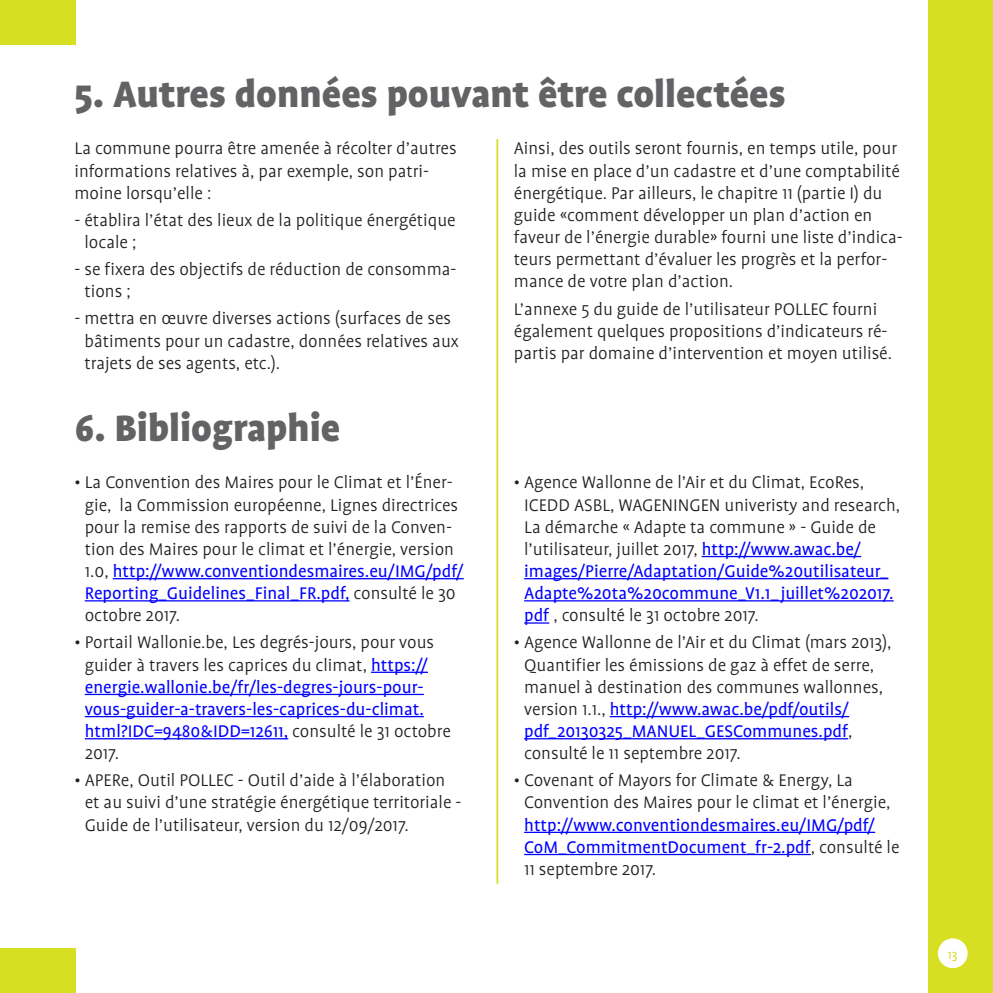
<style>
.page{position:relative;width:993px;height:993px;background:#fff}
.page>*{position:absolute;margin:0;border:0;box-sizing:border-box;transform-origin:0 0}
.t1{font:900 42px "Profile OT";color:#636366}
.t2{font:300 19.25px/22.1px "Profile OT";color:#231f20}
.t3{font:19.25px/22.1px "Profile OT";color:#00f}
.t4{font:14px "Profile OT";color:#d6df21}
.s1{font-weight:400;color:#00f}
.s2{font-weight:300;color:#231f20}
</style>
<div class="page">
<div style="left:928px;top:0;width:64px;height:992px;background:#d6df21"></div>
<div style="left:937px;top:938px;width:30px;height:29px;background:#fff;border-radius:50%"></div>
<div style="left:0;top:947px;width:76px;height:45px;background:#d6df21"></div>
<div style="left:0;top:0;width:76px;height:45px;background:#d6df21"></div>
<hr style="left:113px;top:578px;width:350px;height:1px;background:#00f">
<hr style="left:85px;top:600px;width:264px;height:1px;background:#00f">
<hr style="left:371px;top:671px;width:57px;height:1px;background:#00f">
<hr style="left:85px;top:693px;width:338px;height:1px;background:#00f">
<hr style="left:85px;top:715px;width:338px;height:2px;background:#00f">
<hr style="left:85px;top:737px;width:203px;height:2px;background:#00f">
<hr style="left:701px;top:555px;width:159px;height:2px;background:#00f">
<hr style="left:524px;top:578px;width:364px;height:1px;background:#00f">
<hr style="left:524px;top:600px;width:369px;height:1px;background:#00f">
<svg style="left:524px;top:622px;width:25px;height:1px"></svg>
<hr style="left:609px;top:715px;width:239px;height:2px;background:#00f">
<hr style="left:524px;top:737px;width:323px;height:2px;background:#00f">
<hr style="left:524px;top:831px;width:350px;height:1px;background:#00f">
<hr style="left:524px;top:853px;width:286px;height:1px;background:#00f">
<hr style="left:496px;top:139px;width:2px;height:744px;background:#d6df21">
<h1 class="t1" style="left:74px;top:71px;width:712px">5. Autres données pouvant être collectées</h1>
<p class="t2" style="left:74px;top:138px;width:383px">La commune pourra être amenée à récolter d’autres informations relatives à, par exemple, son patri&shy;moine lorsqu’elle :</p>
<p class="t2" style="left:84px;top:209px;width:372px;text-indent:-10px">- établira l’état des lieux de la politique énergétique locale ;</p>
<p class="t2" style="left:84px;top:258px;width:373px;text-indent:-10px">- se fixera des objectifs de réduction de consomma&shy;tions ;</p>
<p class="t2" style="left:84px;top:307px;width:375px;text-indent:-10px">- mettra en œuvre diverses actions (surfaces de ses bâtiments pour un cadastre, données relatives aux trajets de ses agents, etc.).</p>
<p class="t2" style="left:513px;top:138px;width:390px">Ainsi, des outils seront fournis, en temps utile, pour la mise en place d’un cadastre et d’une comptabilité énergétique. Par ailleurs, le chapitre 11 (partie I) du guide «comment développer un plan d’action en faveur de l’énergie durable» fourni une liste d’indica&shy;teurs permettant d’évaluer les progrès et la perfor&shy;mance de votre plan d’action.</p>
<p class="t2" style="left:513px;top:298px;width:379px">L’annexe 5 du guide de l’utilisateur POLLEC fourni également quelques propositions d’indicateurs ré&shy;partis par domaine d’intervention et moyen utilisé.</p>
<h1 class="t1" style="left:74px;top:405px;width:267px">6. Bibliographie</h1>
<p class="t2" style="left:85px;top:471px;width:380px;text-indent:-10px">• La Convention des Maires pour le Climat et l’Éner&shy;gie, la Commission européenne, Lignes directrices pour la remise des rapports de suivi de la Conven&shy;tion des Maires pour le climat et l’énergie, version 1.0, <span class="s1">http://www.conventiondesmaires.eu/IMG/pdf/ Reporting_Guidelines_Final_FR.pdf,</span> consulté le 30 octobre 2017.</p>
<p class="t3" style="left:85px;top:631px;width:367px;text-indent:-10px"><span class="s2">• Portail Wallonie.be, Les degrés-jours, pour vous guider à travers les caprices du climat,</span> https:// energie.wallonie.be/fr/les-degres-jours-pour&shy;vous-guider-a-travers-les-caprices-du-climat. html?IDC=9480&amp;IDD=12611, <span class="s2">consulté le 31 octobre 2017.</span></p>
<p class="t2" style="left:85px;top:769px;width:378px;text-indent:-10px">• APERe, Outil POLLEC - Outil d’aide à l’élaboration et au suivi d’une stratégie énergétique territoriale -<br>Guide de l’utilisateur, version du 12/09/2017.</p>
<p class="t2" style="left:524px;top:471px;width:377px;text-indent:-10px">• Agence Wallonne de l’Air et du Climat, EcoRes, ICEDD ASBL, WAGENINGEN univeristy and research, La démarche « Adapte ta commune » - Guide de l’utilisateur, juillet 2017, <span class="s1">http://www.awac.be/ images/Pierre/Adaptation/Guide%20utilisateur_ Adapte%20ta%20commune_V1.1_juillet%202017. pdf</span> , consulté le 31 octobre 2017.</p>
<p class="t2" style="left:524px;top:631px;width:369px;text-indent:-10px">• Agence Wallonne de l’Air et du Climat (mars 2013), Quantifier les émissions de gaz à effet de serre, manuel à destination des communes wallonnes, version 1.1., <span class="s1">http://www.awac.be/pdf/outils/ pdf_20130325_MANUEL_GESCommunes.pdf</span>, consulté le 11 septembre 2017.</p>
<p class="t2" style="left:524px;top:769px;width:368px;text-indent:-10px">• Covenant of Mayors for Climate &amp; Energy, La<br>Convention des Maires pour le climat et l’énergie,</p>
<p class="t3" style="left:524px;top:813px;width:377px">http://www.conventiondesmaires.eu/IMG/pdf/<br>CoM_CommitmentDocument_fr-2.pdf<span class="s2">, consulté le<br>11 septembre 2017.</span></p>
<p class="t4" style="left:947px;top:946px;width:11px">13</p>
</div>
